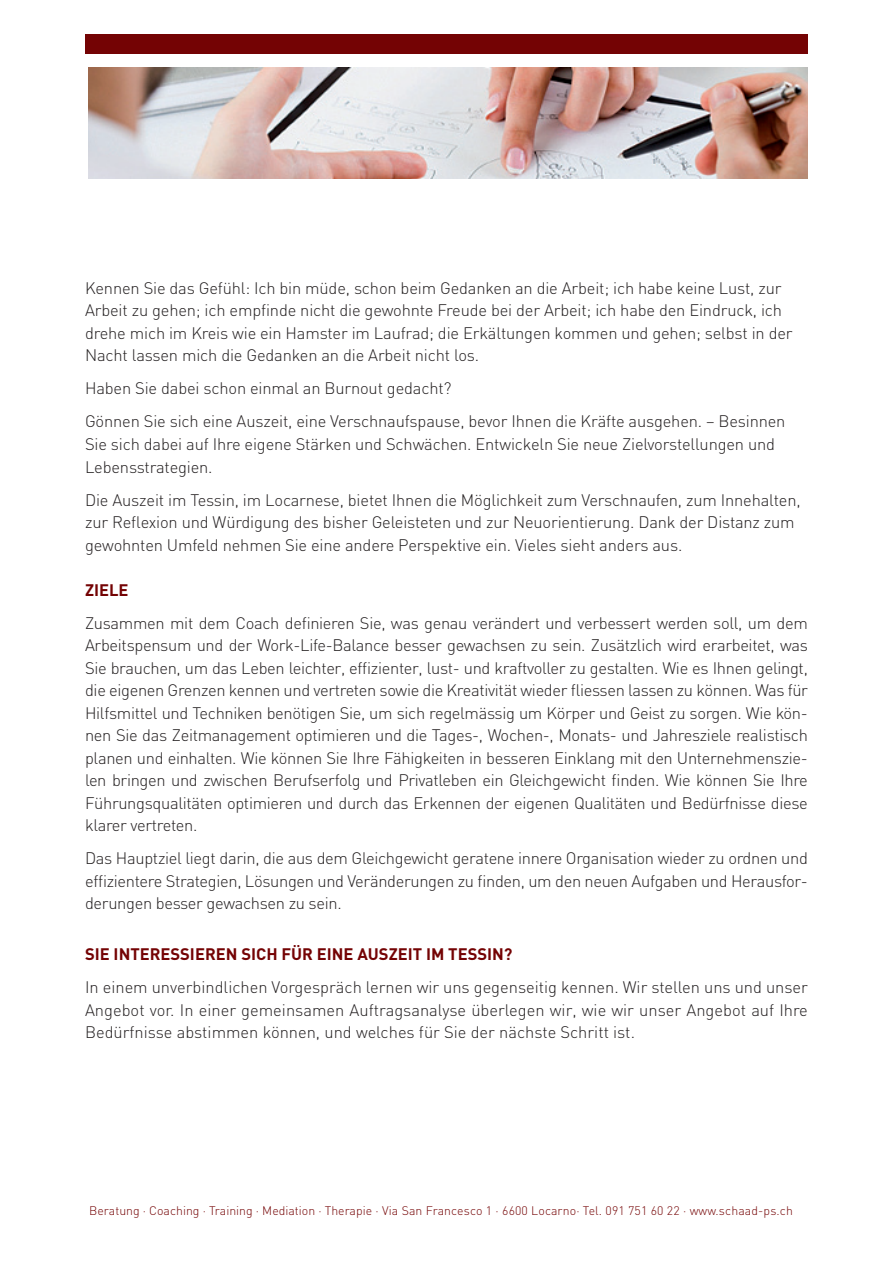
<style>
.page{position:relative;width:893px;height:1263px;background:#fff}
.page>*{position:absolute;margin:0;border:0;box-sizing:border-box;transform-origin:0 0}
.t1{font:300 16.5px/22.5px "DIN";letter-spacing:-.01em;color:#231f20}
.t2{font:700 16.5px "DIN";color:#740304}
.t3{font:300 12.3px "DIN";color:#740304}
</style>
<div class="page">
<div style="left:85px;top:34px;width:723px;height:19px;background:#740304"></div>
<img style="left:89px;top:67px;width:719px;height:112px">
<p class="t1" style="left:85px;top:277px;width:709px">Kennen Sie das Gefühl: Ich bin müde, schon beim Gedanken an die Arbeit; ich habe keine Lust, zur Arbeit zu gehen; ich empfinde nicht die gewohnte Freude bei der Arbeit; ich habe den Eindruck, ich drehe mich im Kreis wie ein Hamster im Laufrad; die Erkältungen kommen und gehen; selbst in der Nacht lassen mich die Gedanken an die Arbeit nicht los.</p>
<p class="t1" style="left:85px;top:372px;width:702px;line-height:33px">Haben Sie dabei schon einmal an Burnout gedacht?<br>Gönnen Sie sich eine Auszeit, eine Verschnaufspause, bevor I hnen die Kräfte ausgehen. – Besinnen</p>
<p class="t1" style="left:85px;top:433px;width:691px">Sie sich dabei auf I hre eigene Stärken und Schwächen. Entwickeln Sie neue Zielvorstellungen und<br>Lebensstrategien.</p>
<p class="t1" style="left:85px;top:488px;width:717px">Die Auszeit im Tessin, im Locarnese, bietet I hnen die Möglichkeit zum Verschnaufen, zum I nnehalten, zur Reflexion und Würdigung des bisher Geleisteten und zur Neuorientierung. Dank der Distanz zum gewohnten U mfeld nehmen Sie eine andere Perspektive ein. Vieles sieht anders aus.</p>
<p class="t2" style="left:85px;top:579px;width:45px">ZIELE</p>
<p class="t1" style="left:85px;top:611px;width:724px;text-align:justify">Zusammen mit dem Coach definieren Sie, was genau verändert und verbessert werden soll, um dem Arbeitspensum und der Work-Life-Balance besser gewachsen zu sein. Zusätzlich wird erarbeitet, was Sie brauchen, um das Leben leichter, effizienter, lust- und kraftvoller zu gestalten. Wie es I hnen gelingt, die eigenen Grenzen kennen und vertreten sowie die Kreativität wieder fliessen lassen zu können. Was für Hilfsmittel und Techniken benötigen Sie, um sich regelmässig um Körper und Geist zu sorgen. Wie kön&shy;nen Sie das Zeitmanagement optimieren und die Tages-, Wochen-, Monats- und Jahresziele realistisch planen und einhalten. Wie können Sie I hre Fähigkeiten in besseren Einklang mit den U nternehmenszie&shy;len bringen und zwischen Berufserfolg und Privatleben ein Gleichgewicht finden. Wie können Sie I hre Führungsqualitäten optimieren und durch das Erkennen der eigenen Qualitäten und Bedürfnisse diese klarer vertreten.</p>
<p class="t1" style="left:85px;top:847px;width:724px;text-align:justify">Das Hauptziel liegt darin, die aus dem Gleichgewicht geratene innere Organisation wieder zu ordnen und effizientere Strategien, Lösungen und Veränderungen zu finden, um den neuen Aufgaben und Herausfor&shy;derungen besser gewachsen zu sein.</p>
<p class="t2" style="left:85px;top:943px;width:429px">SIE INTERESSIEREN SICH FÜR EINE AUSZEIT IM TESSIN?</p>
<p class="t1" style="left:85px;top:976px;width:724px;text-align:justify">I n einem unverbindlichen Vorgespräch lernen wir uns gegenseitig kennen. Wir stellen uns und unser Angebot vor. I n einer gemeinsamen Auftragsanalyse überlegen wir, wie wir unser Angebot auf I hre Bedürfnisse abstimmen können, und welches für Sie der nächste Schritt ist.</p>
<p class="t3" style="left:89px;top:1203px;width:705px">Beratung · Coaching · Training · Mediation · Therapie · Via San Francesco 1 · 6600 Locarno· Tel. 091 751 60 22 · www.schaad-ps.ch</p>
</div>
